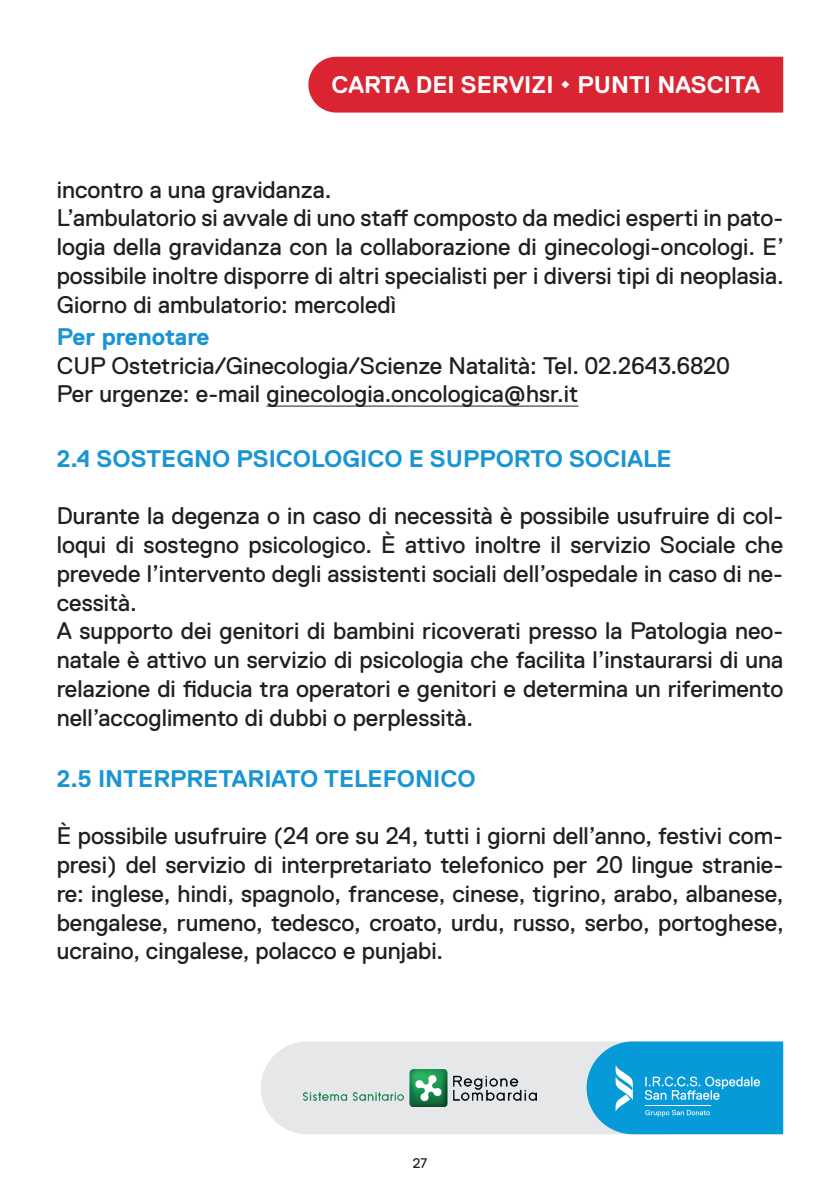
<style>
.page{position:relative;width:840px;height:1191px;background:#fff}
.page>*{position:absolute;margin:0;border:0;box-sizing:border-box;transform-origin:0 0}
.t1{font:24px/28.8px "Replica";color:#231f20}
.t2{font:700 24px "Replica";color:#1a95d4}
.t3{font:700 24px "Replica";color:#fff}
.t4{font:14px "Replica";color:#231f20}
</style>
<div class="page">
<div style="left:308px;top:57px;width:474px;height:56px;background:#da2432"></div>
<svg style="left:261px;top:1041px;width:521px;height:93px;background:#8ec9e3"></svg>
<img style="left:303px;top:1069px;width:233px;height:37px">
<hr style="left:266px;top:406px;width:312px;height:1px;background:#231f20">
<p class="t3" style="left:331px;top:71px;width:429px">CARTA DEI SERVIZI • PUNTI NASCITA</p>
<p class="t1" style="left:57px;top:175px;width:728px">incontro a una gravidanza.<br>L’ambulatorio si avvale di uno staff composto da medici esperti in pato&shy;logia della gravidanza con la collaborazione di ginecologi-oncologi. E’ possibile inoltre disporre di altri specialisti per i diversi tipi di neoplasia.<br>Giorno di ambulatorio: mercoledì</p>
<p class="t2" style="left:57px;top:323px;width:154px">Per prenotare</p>
<p class="t1" style="left:57px;top:351px;width:674px">CUP Ostetricia/Ginecologia/Scienze Natalità: Tel. 02.2643.6820<br>Per urgenze: e-mail ginecologia.oncologica@hsr.it</p>
<p class="t2" style="left:57px;top:445px;width:616px">2.4 SOSTEGNO PSICOLOGICO E SUPPORTO SOCIALE</p>
<p class="t1" style="left:57px;top:501px;width:727px">Durante la degenza o in caso di necessità è possibile usufruire di col&shy;loqui di sostegno psicologico. È attivo inoltre il servizio Sociale che prevede l’intervento degli assistenti sociali dell’ospedale in caso di ne&shy;cessità.<br>A supporto dei genitori di bambini ricoverati presso la Patologia neo&shy;natale è attivo un servizio di psicologia che facilita l’instaurarsi di una relazione di fiducia tra operatori e genitori e determina un riferimento nell’accoglimento di dubbi o perplessità.</p>
<p class="t2" style="left:57px;top:765px;width:420px">2.5 INTERPRETARIATO TELEFONICO</p>
<p class="t1" style="left:57px;top:821px;width:728px;text-align:justify">È possibile usufruire (24 ore su 24, tutti i giorni dell’anno, festivi com&shy;presi) del servizio di interpretariato telefonico per 20 lingue stranie&shy;re: inglese, hindi, spagnolo, francese, cinese, tigrino, arabo, albanese, bengalese, rumeno, tedesco, croato, urdu, russo, serbo, portoghese, ucraino, cingalese, polacco e punjabi.</p>
<p class="t4" style="left:412px;top:1155px;width:16px">27</p>
</div>
